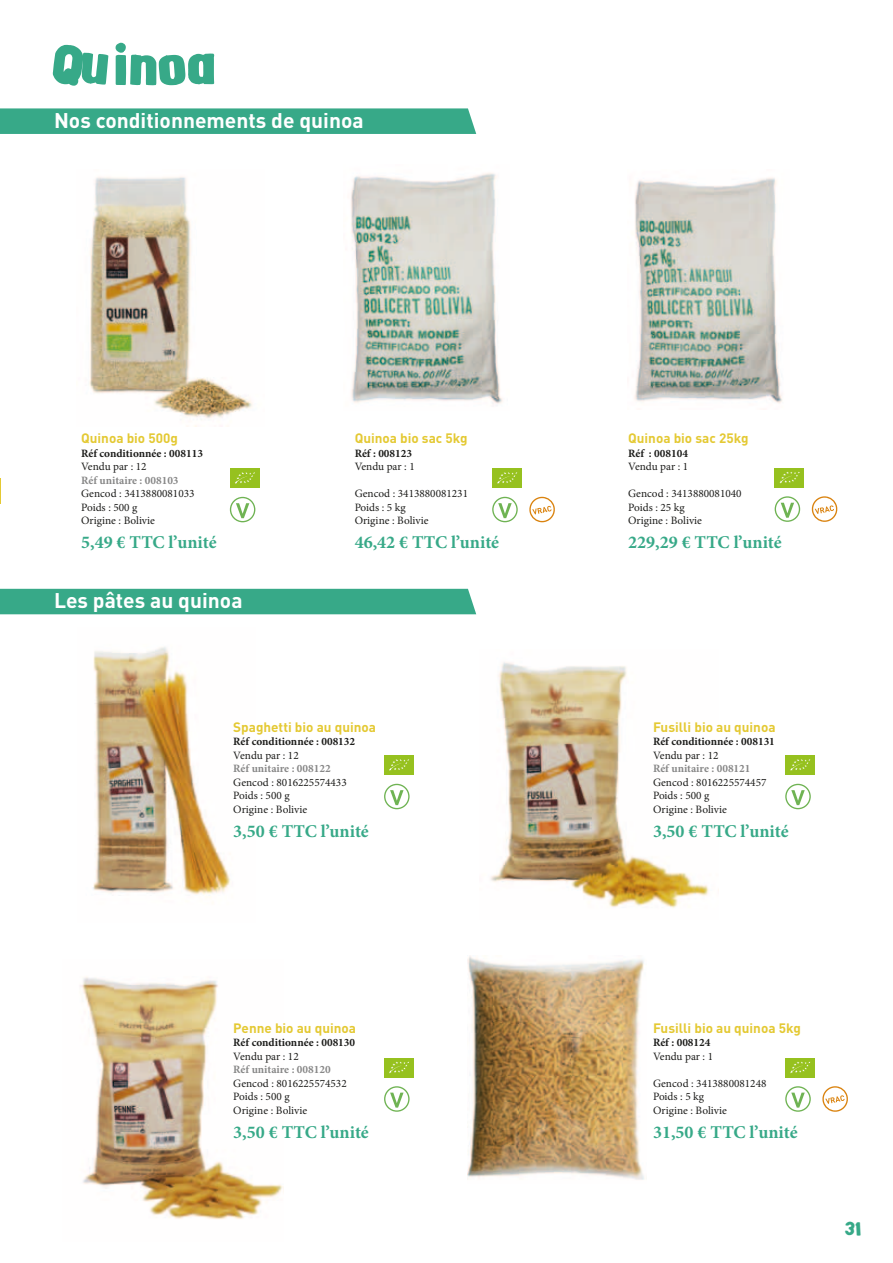
<style>
.page{position:relative;width:893px;height:1263px;background:#fff}
.page>*{position:absolute;margin:0;border:0;box-sizing:border-box;transform-origin:0 0}
.t1{font:54px "Alpha Fridge Magnets";color:#37a988}
.t2{font:700 21px "DIN";color:#fff}
.t3{font:700 18px "Minion Pro";color:#37a988}
.t4{font:18px "Alpha Fridge Magnets";color:#37a988}
.t5{font:700 13.5px "DIN";color:#e4c933}
.t6{font:11.25px/13.5px "Minion Pro";color:#1d1d1b}
.t7{font:700 11.25px "Minion Pro";color:#1d1d1b}
.t8{font:700 11.25px "Minion Pro";color:#878787}
</style>
<div class="page">
<img style="left:93px;top:647px;width:137px;height:251px">
<img style="left:490px;top:662px;width:219px;height:246px">
<img style="left:80px;top:977px;width:203px;height:243px">
<div style="left:0;top:108px;width:476px;height:26px;background:#37a988"></div>
<img style="left:89px;top:176px;width:164px;height:250px">
<img style="left:351px;top:173px;width:152px;height:231px">
<img style="left:634px;top:177px;width:148px;height:226px">
<div style="left:0;top:589px;width:476px;height:25px;background:#37a988"></div>
<img style="left:468px;top:956px;width:176px;height:224px">
<div style="left:230px;top:468px;width:29px;height:20px;background:#96c11f"></div>
<svg style="left:235px;top:472px;width:20px;height:12px"></svg>
<svg style="left:230px;top:497px;width:25px;height:25px"></svg>
<div style="left:492px;top:468px;width:30px;height:20px;background:#96c11f"></div>
<svg style="left:497px;top:472px;width:20px;height:12px"></svg>
<svg style="left:492px;top:497px;width:26px;height:25px"></svg>
<svg style="left:529px;top:497px;width:26px;height:25px"></svg>
<div style="left:775px;top:468px;width:29px;height:19px;background:#96c11f"></div>
<svg style="left:779px;top:472px;width:21px;height:11px"></svg>
<svg style="left:775px;top:496px;width:25px;height:26px"></svg>
<svg style="left:811px;top:496px;width:27px;height:26px"></svg>
<div style="left:785px;top:1058px;width:30px;height:19px;background:#96c11f"></div>
<svg style="left:790px;top:1061px;width:20px;height:12px"></svg>
<svg style="left:785px;top:1086px;width:26px;height:26px"></svg>
<svg style="left:822px;top:1086px;width:26px;height:26px"></svg>
<div style="left:384px;top:1058px;width:30px;height:19px;background:#96c11f"></div>
<svg style="left:389px;top:1061px;width:20px;height:12px"></svg>
<svg style="left:384px;top:1086px;width:26px;height:26px"></svg>
<div style="left:384px;top:755px;width:30px;height:20px;background:#96c11f"></div>
<svg style="left:389px;top:759px;width:20px;height:12px"></svg>
<svg style="left:384px;top:784px;width:26px;height:25px"></svg>
<div style="left:785px;top:755px;width:30px;height:20px;background:#96c11f"></div>
<svg style="left:790px;top:759px;width:20px;height:12px"></svg>
<svg style="left:785px;top:784px;width:26px;height:25px"></svg>
<svg style="left:0;top:479px;width:1px;height:25px"></svg>
<h1 class="t1" style="left:54px;top:26px;width:165px">Quinoa</h1>
<h2 class="t2" style="left:54px;top:107px;width:311px">Nos conditionnements de quinoa</h2>
<p class="t5" style="left:81px;top:429px;width:98px">Quinoa bio 500g</p>
<p class="t7" style="left:81px;top:445px;width:123px">Réf conditionnée : 008113</p>
<p class="t6" style="left:81px;top:460px;width:67px">Vendu par : 12</p>
<p class="t8" style="left:81px;top:472px;width:99px">Réf unitaire : 008103</p>
<p class="t6" style="left:81px;top:487px;width:115px">Gencod : 3413880081033<br>Poids : 500 g<br>Origine : Bolivie</p>
<h3 class="t3" style="left:81px;top:530px;width:137px">5,49 € TTC l’unité</h3>
<h2 class="t2" style="left:54px;top:587px;width:190px">Les pâtes au quinoa</h2>
<p class="t5" style="left:355px;top:429px;width:115px">Quinoa bio sac 5kg</p>
<p class="t7" style="left:355px;top:445px;width:59px">Réf : 008123</p>
<p class="t6" style="left:355px;top:460px;width:62px">Vendu par : 1</p>
<p class="t6" style="left:355px;top:487px;width:115px">Gencod : 3413880081231<br>Poids : 5 kg<br>Origine : Bolivie</p>
<h3 class="t3" style="left:355px;top:530px;width:146px">46,42 € TTC l’unité</h3>
<p class="t5" style="left:233px;top:718px;width:144px">Spaghetti bio au quinoa</p>
<p class="t7" style="left:233px;top:734px;width:123px">Réf conditionnée : 008132</p>
<p class="t6" style="left:233px;top:748px;width:67px">Vendu par : 12</p>
<p class="t8" style="left:233px;top:761px;width:99px">Réf unitaire : 008122</p>
<p class="t6" style="left:233px;top:775px;width:115px">Gencod : 8016225574433<br>Poids : 500 g<br>Origine : Bolivie</p>
<h3 class="t3" style="left:233px;top:818px;width:137px">3,50 € TTC l’unité</h3>
<p class="t5" style="left:233px;top:1019px;width:124px">Penne bio au quinoa</p>
<p class="t7" style="left:233px;top:1034px;width:123px">Réf conditionnée : 008130</p>
<p class="t6" style="left:233px;top:1049px;width:67px">Vendu par : 12</p>
<p class="t8" style="left:233px;top:1061px;width:99px">Réf unitaire : 008120</p>
<p class="t6" style="left:233px;top:1076px;width:115px">Gencod : 8016225574532<br>Poids : 500 g<br>Origine : Bolivie</p>
<h3 class="t3" style="left:233px;top:1119px;width:137px">3,50 € TTC l’unité</h3>
<p class="t5" style="left:628px;top:429px;width:122px">Quinoa bio sac 25kg</p>
<p class="t7" style="left:628px;top:445px;width:61px">Réf : 008104</p>
<p class="t6" style="left:628px;top:460px;width:62px">Vendu par : 1</p>
<p class="t6" style="left:628px;top:487px;width:115px">Gencod : 3413880081040<br>Poids : 25 kg<br>Origine : Bolivie</p>
<h3 class="t3" style="left:628px;top:530px;width:155px">229,29 € TTC l’unité</h3>
<p class="t5" style="left:653px;top:718px;width:124px">Fusilli bio au quinoa</p>
<p class="t7" style="left:653px;top:734px;width:123px">Réf conditionnée : 008131</p>
<p class="t6" style="left:653px;top:748px;width:67px">Vendu par : 12</p>
<p class="t8" style="left:653px;top:761px;width:99px">Réf unitaire : 008121</p>
<p class="t6" style="left:653px;top:775px;width:115px">Gencod : 8016225574457<br>Poids : 500 g<br>Origine : Bolivie</p>
<h3 class="t3" style="left:653px;top:818px;width:137px">3,50 € TTC l’unité</h3>
<p class="t5" style="left:653px;top:1019px;width:149px">Fusilli bio au quinoa 5kg</p>
<p class="t7" style="left:653px;top:1034px;width:59px">Réf : 008124</p>
<p class="t6" style="left:653px;top:1049px;width:62px">Vendu par : 1</p>
<p class="t6" style="left:653px;top:1076px;width:115px">Gencod : 3413880081248<br>Poids : 5 kg<br>Origine : Bolivie</p>
<h3 class="t3" style="left:653px;top:1119px;width:146px">31,50 € TTC l’unité</h3>
<h3 class="t4" style="left:846px;top:1216px;width:18px">31</h3>
</div>
